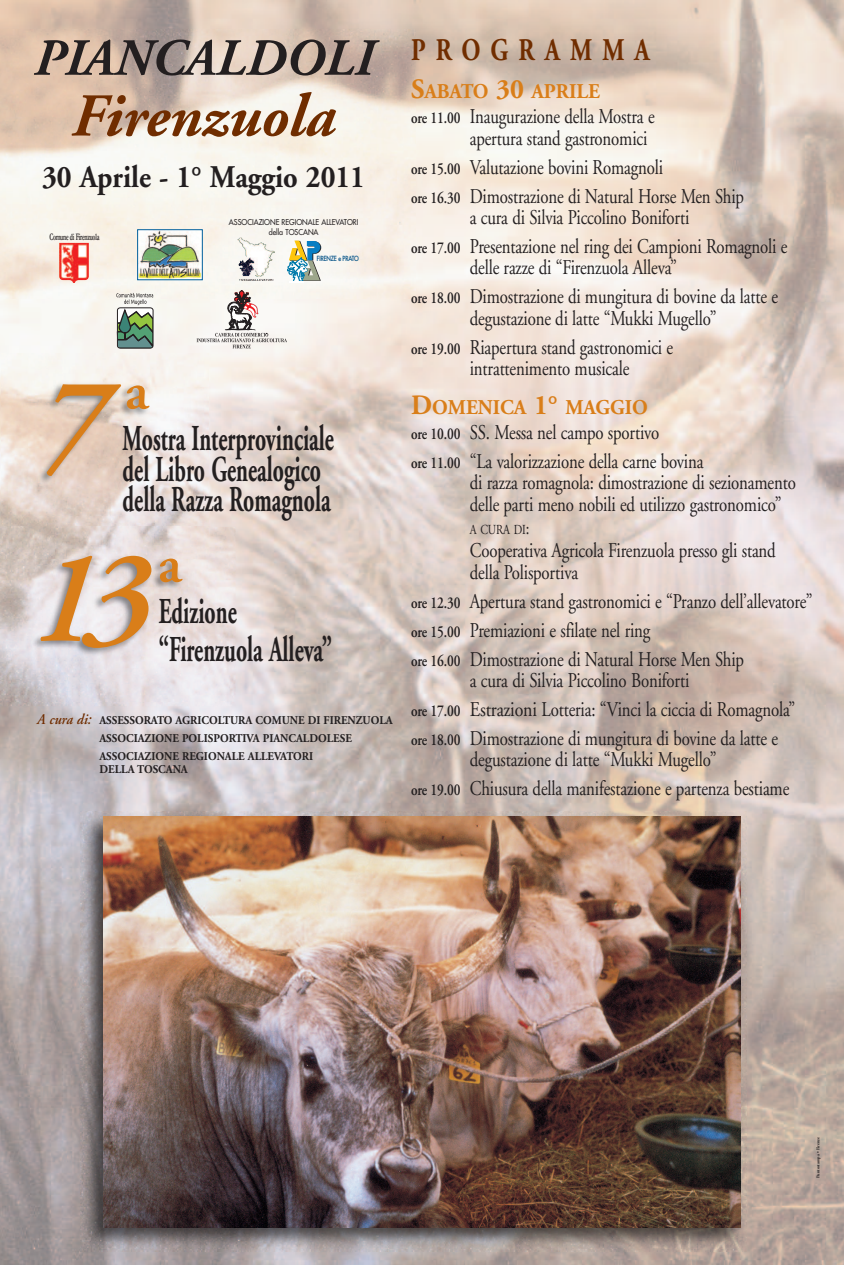
<style>
.page{position:relative;width:844px;height:1265px;background:#fff}
.page>*{position:absolute;margin:0;border:0;box-sizing:border-box;transform-origin:0 0}
.t1{font:italic 600 132.39px "Adobe Garamond";color:#d97e19}
.t2{font:italic 700 60.81px "Adobe Garamond";color:#702d00}
.t3{font:600 56.18px "Adobe Garamond";color:#d97e19}
.t4{font:italic 700 52.06px "Adobe Garamond";color:#231f20}
.t5{font:700 36.4px/30.4px "Adobe Garamond";color:#231f20;scale:.6 1}
.t6{font:700 31.5px "Adobe Garamond";color:#231f20;scale:.9 1}
.t7{font:700 31.5px "Adobe Garamond";letter-spacing:.415em;color:#702d00;scale:.77 1}
.t8{font:21px/28.9px "Adobe Garamond";letter-spacing:-.01em;color:#231f20;scale:.8 1}
.t9{font:13.83px "Adobe Garamond";letter-spacing:-.015em;color:#231f20;scale:.8 1}
.t10{font:700 11.9px/18.1px "Adobe Garamond";color:#231f20;scale:.92 1}
.t11{font:700 9.97px "Garamond";letter-spacing:-.04em;color:#231f20;scale:.57 1}
.t12{font:7.88px/9.6px "Futura";color:#231f20;text-align:center;scale:.9 1}
.t13{font:6.91px "Futura";color:#005285;scale:.8 1}
.t14{font:700 4.38px "Adobe Garamond";color:#231f20}
.s1{color:#9ab2c8}
.s2{font-weight:600;font-style:italic;font-size:14.88px;color:#702d00}
.s3{font-weight:700;font-size:28px;color:#d97e19}
.s4{font-weight:700;color:#d97e19}
.s5{font-weight:600;font-size:16.62px}
.s6{font-size:18.38px}
</style>
<div class="page">
<img style="left:80px;top:811px;width:666px;height:440px">
<img style="left:104px;top:817px;width:636px;height:411px">
<img style="left:0;top:29px;width:415px;height:270px">
<img style="left:0;top:527px;width:235px;height:179px">
<img style="left:1px;top:354px;width:208px;height:205px">
<svg style="left:80px;top:556px;width:12px;height:3px"></svg>
<img style="left:119px;top:556px;width:27px;height:3px">
<svg style="left:196px;top:290px;width:91px;height:58px"></svg>
<div style="left:117px;top:307px;width:36px;height:42px;border:1px solid #231f20;border-radius:3px"></div>
<svg style="left:116px;top:293px;width:38px;height:55px"></svg>
<img style="left:59px;top:243px;width:30px;height:40px">
<img style="left:139px;top:231px;width:62px;height:47px">
<div style="left:137px;top:229px;width:66px;height:51px;border:1px solid #005f9d"></div>
<svg style="left:237px;top:237px;width:13px;height:7px"></svg>
<svg style="left:287px;top:241px;width:34px;height:41px"></svg>
<h3 class="t4" style="left:34px;top:37px;width:341px">PIANCALDOLI</h3>
<h2 class="t2" style="left:72px;top:92px;width:265px">Firenzuola</h2>
<h3 class="t6" style="left:42px;top:165px;width:360px">30 Aprile - 1° Maggio 2011</h3>
<p class="t11" style="left:49px;top:232px;width:89px">Comune di Firenzuola</p>
<p class="t12" style="left:229px;top:218px;width:145px">ASSOCIAZIONE REGIONALE ALLEVATORI della TOSCANA</p>
<p class="t13" style="left:317px;top:255px;width:54px">FIRENZE e PRA<span class="s1">TO</span></p>
<h1 class="t1" style="left:37px;top:373px;width:69px">7</h1>
<h3 class="t3" style="left:125px;top:368px;width:25px">a</h3>
<h3 class="t5" style="left:123px;top:427px;width:353px">Mostra Interprovinciale del Libro Genealogico della Razza Romagnola</h3>
<h1 class="t1" style="left:30px;top:546px;width:123px">13</h1>
<h3 class="t3" style="left:158px;top:541px;width:25px">a</h3>
<h3 class="t5" style="left:159px;top:596px;width:290px;line-height:37.6px">Edizione “Firenzuola Alleva”</h3>
<p class="t10" style="left:99px;top:712px;width:320px;text-indent:-62px"><span class="s2">A cura di:</span> ASSESSORATO AGRICOLTURA COMUNE DI FIRENZUOLA<br>ASSOCIAZIONE POLISPORTIVA PIANCALDOLESE<br>ASSOCIAZIONE REGIONALE ALLEVATORI</p>
<p class="t10" style="left:99px;top:761px;width:97px">DELLA TOSCANA</p>
<h3 class="t7" style="left:411px;top:37px;width:311px">PROGRAMMA</h3>
<p class="t8" style="left:411px;top:81px;width:306px;line-height:25.2px"><span class="s3">S</span><span class="s4">ABATO</span> <span class="s3">30</span> <span class="s4">APRILE<br></span><span class="s5">ore 11.00</span> Inaugurazione della Mostra e</p>
<p class="t8" style="left:411px;top:126px;width:417px;text-indent:59px">apertura stand gastronomici<br><span class="s5">ore 15.00</span> Valutazione bovini Romagnoli<br><span class="s5">ore 16.30</span> Dimostrazione di Natural Horse Men Ship</p>
<p class="t8" style="left:411px;top:205px;width:472px;text-indent:59px">a cura di Silvia Piccolino Boniforti<br><span class="s5">ore 17.00</span> Presentazione nel ring dei Campioni Romagnoli e</p>
<p class="t8" style="left:411px;top:255px;width:460px;text-indent:59px">delle razze di “Firenzuola Alleva”<br><span class="s5">ore 18.00</span> Dimostrazione di mungitura di bovine da latte e</p>
<p class="t8" style="left:411px;top:305px;width:383px;text-indent:59px">degustazione di latte “Mukki Mugello” <span class="s5">ore 19.00</span> Riapertura stand gastronomici e</p>
<p class="t8" style="left:411px;top:351px;width:297px;line-height:38.9px;text-indent:59px">intrattenimento musicale<br><span class="s3">D</span><span class="s4">OMENICA</span> <span class="s3">1°</span> <span class="s4">MAGGIO</span></p>
<p class="t8" style="left:411px;top:420px;width:367px"><span class="s5">ore 10.00</span> SS. Messa nel campo sportivo<br><span class="s5">ore 11.00</span> “La valorizzazione della carne bovina</p>
<p class="t8" style="left:469px;top:474px;width:409px;line-height:21.4px">di razza romagnola: dimostrazione di sezionamento delle parti meno nobili ed utilizzo gastronomico”</p>
<p class="t9" style="left:469px;top:525px;width:76px">A CURA DI<span class="s6">:</span></p>
<p class="t8" style="left:469px;top:541px;width:384px;line-height:22.3px">Cooperativa Agricola Firenzuola presso gli stand della Polisportiva</p>
<p class="t8" style="left:411px;top:589px;width:503px"><span class="s5">ore 12.30</span> Apertura stand gastronomici e “Pranzo dell’allevatore” <span class="s5">ore 15.00</span> Premiazioni e sfilate nel ring<br><span class="s5">ore 16.00</span> Dimostrazione di Natural Horse Men Ship</p>
<p class="t8" style="left:411px;top:668px;width:481px;text-indent:59px">a cura di Silvia Piccolino Boniforti<br><span class="s5">ore 17.00</span> Estrazioni Lotteria: “Vinci la ciccia di Romagnola” <span class="s5">ore 18.00</span> Dimostrazione di mungitura di bovine da latte e</p>
<p class="t8" style="left:411px;top:747px;width:474px;text-indent:59px">degustazione di latte “Mukki Mugello”<br><span class="s5">ore 19.00</span> Chiusura della manifestazione e partenza bestiame</p>
<p class="t14" style="left:816px;top:1178px;width:42px;rotate:-90deg">Puntostampa • Firenze</p>
</div>
